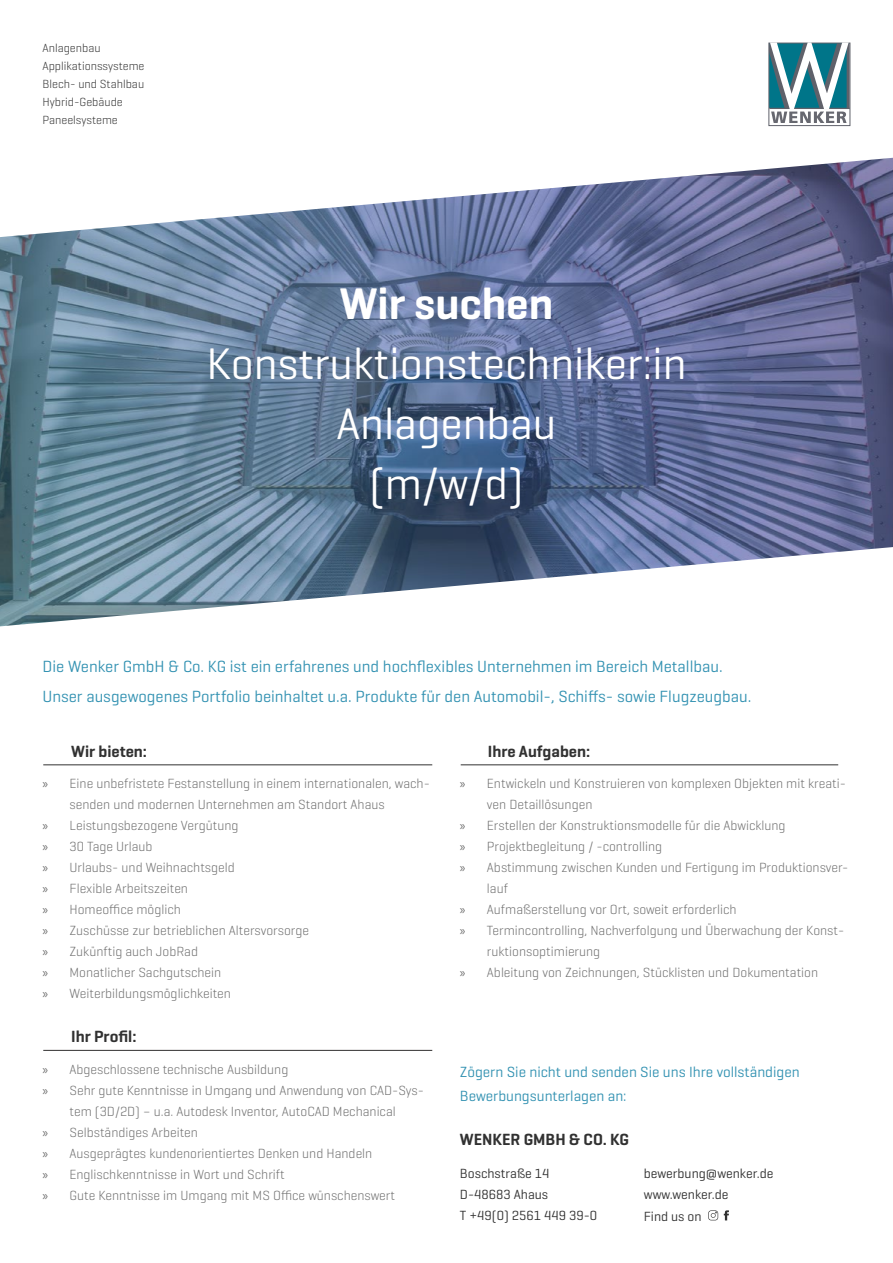
<style>
.page{position:relative;width:893px;height:1263px;background:#fff}
.page>*{position:absolute;margin:0;border:0;box-sizing:border-box;transform-origin:0 0}
.t1{font:45px/60px "Geogrotesque";color:#fff;text-align:center}
.t2{font:600 45px "Geogrotesque";color:#fff}
.t3{font:16.5px/30px "Geogrotesque";color:#3392b2}
.t4{font:600 16.5px "Geogrotesque";color:#313131}
.t5{font:15px/24px "Geogrotesque";color:#3392b2}
.t6{font:300 13.5px "Geogrotesque";color:#6e6e6e}
.t7{font:13.5px/21px "Geogrotesque";color:#313131}
.t8{font:300 12px/18px "Geogrotesque";color:#313131}
.s1{font-family:"Myriad Pro";font-weight:400}
</style>
<div class="page">
<img style="left:0;top:158px;width:893px;height:468px">
<div style="left:768px;top:43px;width:82px;height:83px;border:1px solid #5f616a"></div>
<hr style="left:847px;top:43px;width:3px;height:66px;background:#5f616a">
<svg style="left:769px;top:43px;width:80px;height:80px"></svg>
<hr style="left:43px;top:764px;width:389px;height:1px;background:#323131">
<hr style="left:43px;top:1050px;width:389px;height:1px;background:#323131">
<hr style="left:461px;top:764px;width:377px;height:1px;background:#323131">
<svg style="left:708px;top:1210px;width:10px;height:10px"></svg>
<svg style="left:724px;top:1210px;width:5px;height:10px"></svg>
<p class="t8" style="left:43px;top:38px;width:103px">Anlagenbau<br>Applikationssysteme<br>Blech- und Stahlbau<br>Hybrid-Gebäude<br>Paneelsysteme</p>
<h1 class="t2" style="left:340px;top:276px;width:215px">Wir suchen</h1>
<h1 class="t1" style="left:206px;top:332px;width:482px">Konstruktionstechniker:in<br>Anlagenbau<br>(m/w/d)</h1>
<p class="t3" style="left:43px;top:650px;width:710px">Die Wenker GmbH &amp; Co. KG ist ein erfahrenes und hochflexibles Unternehmen im Bereich Metallbau.<br>Unser ausgewogenes Portfolio beinhaltet u.a. Produkte für den Automobil-, Schiffs- sowie Flugzeugbau.</p>
<p class="t4" style="left:71px;top:741px;width:77px">Wir bieten:</p>
<p class="t6" style="left:43px;top:775px;width:389px"><span class="s1">»</span> Eine unbefristete Festanstellung in einem internationalen, wach-</p>
<p class="t6" style="left:70px;top:796px;width:317px">senden und modernen Unternehmen am Standort Ahaus</p>
<p class="t6" style="left:43px;top:817px;width:198px"><span class="s1">»</span> Leistungsbezogene Vergütung</p>
<p class="t6" style="left:43px;top:838px;width:112px"><span class="s1">»</span> 30 Tage Urlaub</p>
<p class="t6" style="left:43px;top:859px;width:194px"><span class="s1">»</span> Urlaubs- und Weihnachtsgeld</p>
<p class="t6" style="left:43px;top:880px;width:147px"><span class="s1">»</span> Flexible Arbeitszeiten</p>
<p class="t6" style="left:43px;top:901px;width:140px"><span class="s1">»</span> Homeoffice möglich</p>
<p class="t6" style="left:43px;top:922px;width:268px"><span class="s1">»</span> Zuschüsse zur betrieblichen Altersvorsorge</p>
<p class="t6" style="left:43px;top:943px;width:157px"><span class="s1">»</span> Zukünftig auch JobRad</p>
<p class="t6" style="left:43px;top:964px;width:180px"><span class="s1">»</span> Monatlicher Sachgutschein</p>
<p class="t6" style="left:43px;top:985px;width:190px"><span class="s1">»</span> Weiterbildungsmöglichkeiten</p>
<p class="t4" style="left:71px;top:1026px;width:67px">Ihr Profil:</p>
<p class="t6" style="left:43px;top:1060px;width:247px"><span class="s1">»</span> Abgeschlossene technische Ausbildung</p>
<p class="t6" style="left:43px;top:1081px;width:383px"><span class="s1">»</span> Sehr gute Kenntnisse in Umgang und Anwendung von CAD-Sys-</p>
<p class="t6" style="left:70px;top:1102px;width:328px">tem (3D/2D) – u.a. Autodesk Inventor, AutoCAD Mechanical</p>
<p class="t6" style="left:43px;top:1123px;width:157px"><span class="s1">»</span> Selbständiges Arbeiten</p>
<p class="t6" style="left:43px;top:1144px;width:331px"><span class="s1">»</span> Ausgeprägtes kundenorientiertes Denken und Handeln</p>
<p class="t6" style="left:43px;top:1165px;width:244px"><span class="s1">»</span> Englischkenntnisse in Wort und Schrift</p>
<p class="t6" style="left:43px;top:1186px;width:354px"><span class="s1">»</span> Gute Kenntnisse im Umgang mit MS Office wünschenswert</p>
<p class="t4" style="left:488px;top:741px;width:104px">Ihre Aufgaben:</p>
<p class="t6" style="left:460px;top:775px;width:388px"><span class="s1">»</span> Entwickeln und Konstruieren von komplexen Objekten mit kreati-</p>
<p class="t6" style="left:487px;top:796px;width:107px">ven Detaillösungen</p>
<p class="t6" style="left:460px;top:817px;width:327px"><span class="s1">»</span> Erstellen der Konstruktionsmodelle für die Abwicklung</p>
<p class="t6" style="left:460px;top:838px;width:204px"><span class="s1">»</span> Projektbegleitung / -controlling</p>
<p class="t6" style="left:460px;top:859px;width:390px"><span class="s1">»</span> Abstimmung zwischen Kunden und Fertigung im Produktionsver-</p>
<p class="t6" style="left:487px;top:880px;width:23px">lauf</p>
<p class="t6" style="left:460px;top:901px;width:278px"><span class="s1">»</span> Aufmaßerstellung vor Ort, soweit erforderlich</p>
<p class="t6" style="left:460px;top:922px;width:386px"><span class="s1">»</span> Termincontrolling, Nachverfolgung und Überwachung der Konst-</p>
<p class="t6" style="left:487px;top:943px;width:115px">ruktionsoptimierung</p>
<p class="t6" style="left:460px;top:964px;width:360px"><span class="s1">»</span> Ableitung von Zeichnungen, Stücklisten und Dokumentation</p>
<p class="t5" style="left:460px;top:1060px;width:341px">Zögern Sie nicht und senden Sie uns Ihre vollständigen<br>Bewerbungsunterlagen an:</p>
<p class="t4" style="left:460px;top:1129px;width:171px">WENKER GMBH &amp; CO. KG</p>
<p class="t7" style="left:460px;top:1163px;width:139px">Boschstraße 14<br>D-48683 Ahaus<br>T +49(0) 2561 449 39-0</p>
<p class="t7" style="left:644px;top:1163px;width:131px">bewerbung@wenker.de www.wenker.de<br>Find us on</p>
</div>
